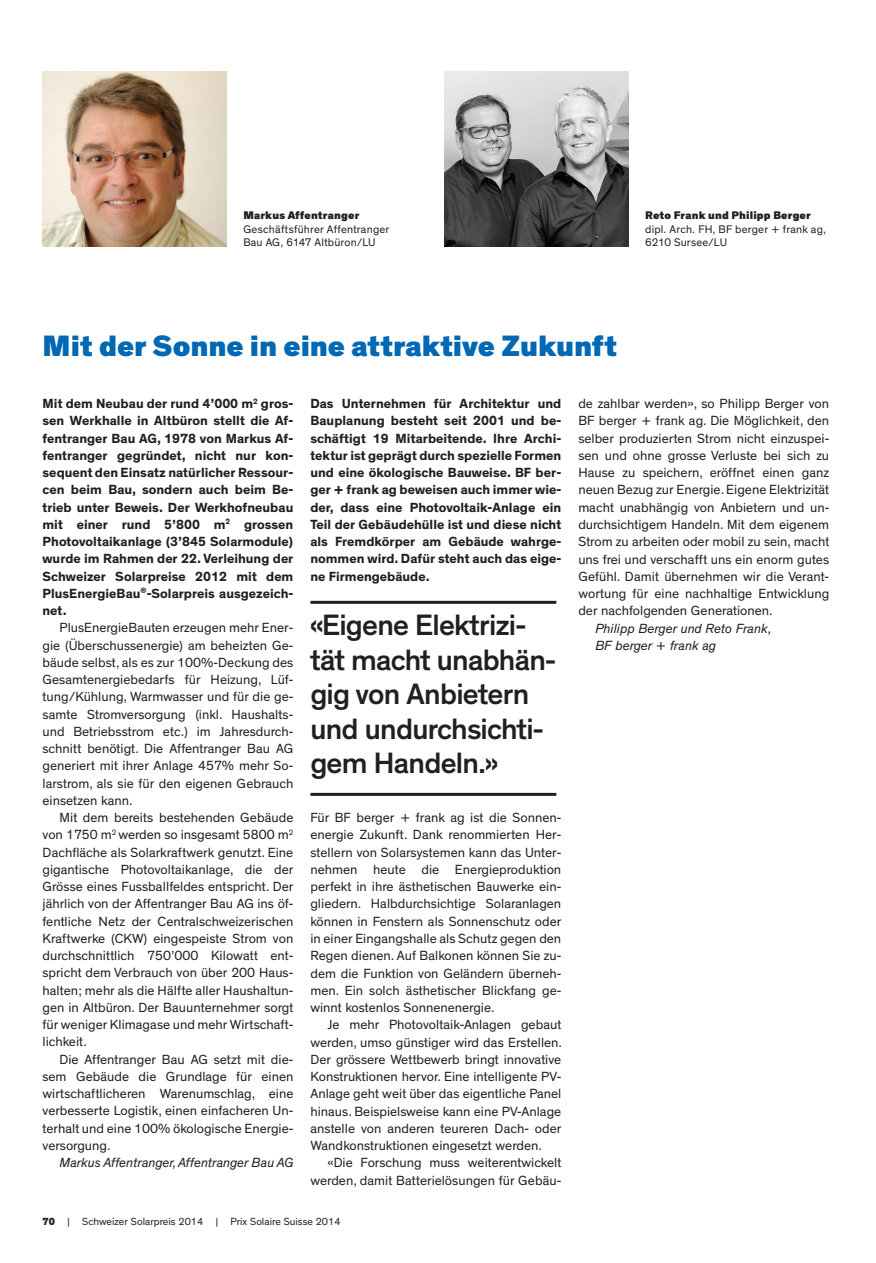
<style>
.page{position:relative;width:876px;height:1263px;background:#fff}
.page>*{position:absolute;margin:0;border:0;box-sizing:border-box;transform-origin:0 0}
.t1{font:500 30px/34.5px "Theinhardt";letter-spacing:-.025em;color:#231f20}
.t2{font:900 30px "Theinhardt";color:#0168b3}
.t3{font:13.5px/17.2px "Theinhardt";color:#231f20;text-align:justify}
.t4{font:700 13.5px/17.2px "Theinhardt";color:#231f20;text-align:justify}
.t5{font:italic 13.5px/17.2px "Theinhardt";color:#231f20}
.t6{font:11.25px/13.5px "Theinhardt";letter-spacing:.015em;color:#231f20}
.t7{font:900 11.25px "Theinhardt";letter-spacing:.02em;color:#231f20}
.t8{font:10.5px "Theinhardt";color:#231f20}
.s1{font-weight:800}
</style>
<div class="page">
<img style="left:43px;top:71px;width:183px;height:176px">
<img style="left:444px;top:71px;width:184px;height:176px">
<hr style="left:310px;top:601px;width:246px;height:3px;background:#231f20">
<hr style="left:310px;top:793px;width:246px;height:3px;background:#231f20">
<p class="t7" style="left:243px;top:208px;width:117px">Markus Affentranger</p>
<p class="t6" style="left:243px;top:222px;width:147px">Geschäftsführer Affentranger<br>Bau AG, 6147 Altbüron/LU</p>
<p class="t7" style="left:645px;top:208px;width:167px">Reto Frank und Philipp Berger</p>
<p class="t6" style="left:645px;top:222px;width:182px">dipl. Arch. FH, BF berger + frank ag,<br>6210 Sursee/LU</p>
<h1 class="t2" style="left:43px;top:327px;width:576px">Mit der Sonne in eine attraktive Zukunft</h1>
<p class="t4" style="left:43px;top:395px;width:252px">Mit dem Neubau der rund 4’000 m<sup>2</sup> gros&shy;sen Werkhalle in Altbüron stellt die Af&shy;fentranger Bau AG, 1978 von Markus Af&shy;fentranger gegründet, nicht nur kon&shy;sequent den Einsatz natürlicher Ressour&shy;cen beim Bau, sondern auch beim Be&shy;trieb unter Beweis. Der Werkhofneubau mit einer rund 5’800 m<sup>2</sup> grossen Photovoltaikanlage (3’845 Solarmodule) wurde im Rahmen der 22. Verleihung der Schweizer Solarpreise 2012 mit dem PlusEnergieBau<sup>®</sup>-Solarpreis ausgezeich&shy;net.</p>
<p class="t3" style="left:43px;top:619px;width:252px;text-indent:17px">PlusEnergieBauten erzeugen mehr Ener&shy;gie (Überschussenergie) am beheizten Ge&shy;bäude selbst, als es zur 100%-Deckung des Gesamtenergiebedarfs für Heizung, Lüf&shy;tung/Kühlung, Warmwasser und für die ge&shy;samte Stromversorgung (inkl. Haushalts&shy;und Betriebsstrom etc.) im Jahresdurch&shy;schnitt benötigt. Die Affentranger Bau AG generiert mit ihrer Anlage 457% mehr So&shy;larstrom, als sie für den eigenen Gebrauch einsetzen kann.</p>
<p class="t3" style="left:43px;top:809px;width:252px;text-indent:17px">Mit dem bereits bestehenden Gebäude von 1750 m<sup>2</sup> werden so insgesamt 5800 m<sup>2<br></sup>Dachfläche als Solarkraftwerk genutzt. Eine gigantische Photovoltaikanlage, die der Grösse eines Fussballfeldes entspricht. Der jährlich von der Affentranger Bau AG ins öf&shy;fentliche Netz der Centralschweizerischen Kraftwerke (CKW) eingespeiste Strom von durchschnittlich 750’000 Kilowatt ent&shy;spricht dem Verbrauch von über 200 Haus&shy;halten; mehr als die Hälfte aller Haushaltun&shy;gen in Altbüron. Der Bauunternehmer sorgt für weniger Klimagase und mehr Wirtschaft&shy;lichkeit.</p>
<p class="t3" style="left:43px;top:1051px;width:252px;text-indent:17px">Die Affentranger Bau AG setzt mit die&shy;sem Gebäude die Grundlage für einen wirtschaftlicheren Warenumschlag, eine verbesserte Logistik, einen einfacheren Un&shy;terhalt und eine 100% ökologische Energie&shy;versorgung.</p>
<p class="t5" style="left:60px;top:1154px;width:235px">Markus Affentranger, Affentranger Bau AG</p>
<p class="t4" style="left:310px;top:395px;width:252px">Das Unternehmen für Architektur und Bauplanung besteht seit 2001 und be&shy;schäftigt 19 Mitarbeitende. Ihre Archi&shy;tektur ist geprägt durch spezielle Formen und eine ökologische Bauweise. BF ber&shy;ger + frank ag beweisen auch immer wie&shy;der, dass eine Photovoltaik-Anlage ein Teil der Gebäudehülle ist und diese nicht als Fremdkörper am Gebäude wahrge&shy;nommen wird. Dafür steht auch das eige&shy;ne Firmengebäude.</p>
<h1 class="t1" style="left:310px;top:608px;width:247px">«Eigene Elektrizi&shy;tät macht unabhän&shy;gig von Anbietern und undurchsichti&shy;gem Handeln.»</h1>
<p class="t3" style="left:310px;top:809px;width:252px">Für BF berger + frank ag ist die Sonnen&shy;energie Zukunft. Dank renommierten Her&shy;stellern von Solarsystemen kann das Unter&shy;nehmen heute die Energieproduktion perfekt in ihre ästhetischen Bauwerke ein&shy;gliedern. Halbdurchsichtige Solaranlagen können in Fenstern als Sonnenschutz oder in einer Eingangshalle als Schutz gegen den Regen dienen. Auf Balkonen können Sie zu&shy;dem die Funktion von Geländern überneh&shy;men. Ein solch ästhetischer Blickfang ge&shy;winnt kostenlos Sonnenenergie.</p>
<p class="t3" style="left:310px;top:1016px;width:253px;text-indent:17px">Je mehr Photovoltaik-Anlagen gebaut werden, umso günstiger wird das Erstellen.<br>Der grössere Wettbewerb bringt innovative Konstruktionen hervor. Eine intelligente PV-Anlage geht weit über das eigentliche Panel hinaus. Beispielsweise kann eine PV-Anlage anstelle von anderen teureren Dach- oder Wandkonstruktionen eingesetzt werden.</p>
<p class="t3" style="left:310px;top:1154px;width:252px;text-align:right">«Die Forschung muss weiterentwickelt werden, damit Batterielösungen für Gebäu-</p>
<p class="t8" style="left:43px;top:1215px;width:299px"><span class="s1">70</span> | Schweizer Solarpreis 2014 | Prix Solaire Suisse 2014</p>
<p class="t3" style="left:578px;top:395px;width:252px">de zahlbar werden», so Philipp Berger von BF berger + frank ag. Die Möglichkeit, den selber produzierten Strom nicht einzuspei&shy;sen und ohne grosse Verluste bei sich zu Hause zu speichern, eröffnet einen ganz neuen Bezug zur Energie. Eigene Elektrizität macht unabhängig von Anbietern und un&shy;durchsichtigem Handeln. Mit dem eigenem Strom zu arbeiten oder mobil zu sein, macht uns frei und verschafft uns ein enorm gutes Gefühl. Damit übernehmen wir die Verant&shy;wortung für eine nachhaltige Entwicklung der nachfolgenden Generationen.</p>
<p class="t5" style="left:595px;top:620px;width:178px">Philipp Berger und Reto Frank,<br>BF berger + frank ag</p>
</div>
